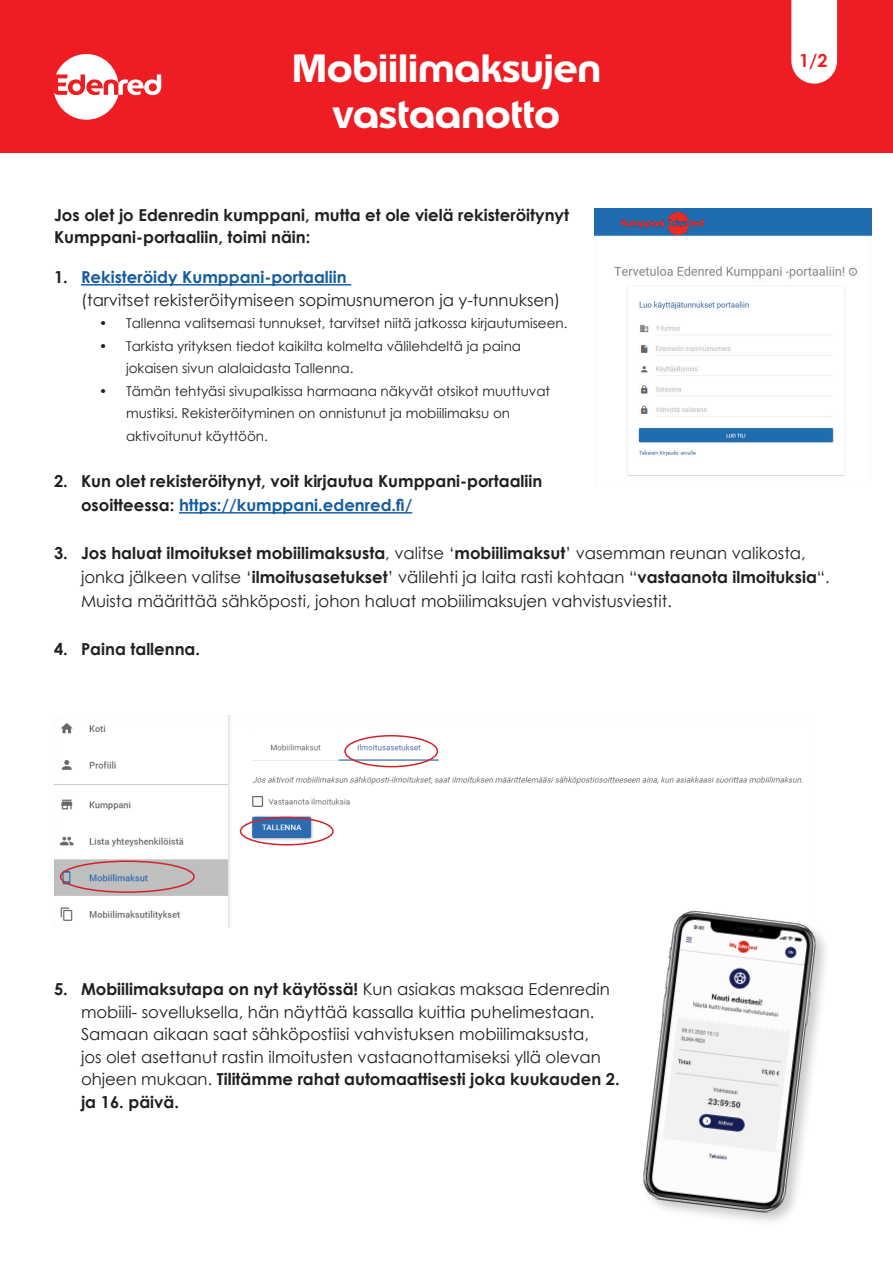
<style>
.page{position:relative;width:893px;height:1263px;background:#fff}
.page>*{position:absolute;margin:0;border:0;box-sizing:border-box;transform-origin:0 0}
.t1{font:700 39px/46.8px "Edenred";color:#fff;text-align:center}
.t2{font:700 18px "Century Gothic";color:#ee1d23}
.t3{font:16.5px/22.5px "Century Gothic";color:#231f20}
.t4{font:700 16.5px/24px "Century Gothic";color:#231f20}
.t5{font:13.5px/22.5px "Century Gothic";color:#231f20}
.s1{font-weight:700}
.s2{font-weight:700;color:#175d9e}
.s3{color:#175d9e}
</style>
<div class="page">
<div style="left:0;top:0;width:893px;height:152px;background:#ee1d23"></div>
<svg style="left:791px;top:0;width:46px;height:84px;background:#fdefef"></svg>
<hr style="left:81px;top:284px;width:270px;height:2px;background:#175d9e">
<hr style="left:179px;top:512px;width:233px;height:2px;background:#175d9e">
<div style="left:54px;top:714px;width:758px;height:215px;background:#231f20;opacity:.02"></div>
<div style="left:593px;top:208px;width:280px;height:282px;background:#231f20;opacity:.03"></div>
<img style="left:621px;top:212px;width:83px;height:23px">
<div style="left:60px;top:860px;width:135px;height:33px;border:2px solid #d1232a;border-radius:50%"></div>
<div style="left:240px;top:817px;width:94px;height:28px;border:2px solid #d1232a;border-radius:50%"></div>
<div style="left:344px;top:735px;width:94px;height:32px;border:2px solid #d1232a;border-radius:50%"></div>
<svg style="left:54px;top:54px;width:107px;height:66px"></svg>
<img style="left:606px;top:871px;width:220px;height:351px">
<p class="t1" style="left:292px;top:44px;width:311px">Mobiilimaksujen vastaanotto</p>
<p class="t4" style="left:54px;top:203px;width:517px;line-height:22.5px">Jos olet jo Edenredin kumppani, mutta et ole vielä rekisteröitynyt<br>Kumppani-portaaliin, toimi näin:</p>
<p class="t3" style="left:81px;top:266px;width:481px;text-indent:-27px"><span class="s1">1.</span> <span class="s2">Rekisteröidy Kumppani-portaaliin<br></span>(tarvitset rekisteröitymiseen sopimusnumeron ja y-tunnuksen)</p>
<p class="t5" style="left:99px;top:312px;width:470px">• Tallenna valitsemasi tunnukset, tarvitset niitä jatkossa kirjautumiseen.</p>
<p class="t5" style="left:126px;top:334px;width:397px;text-indent:-27px">• Tarkista yrityksen tiedot kaikilta kolmelta välilehdeltä ja paina jokaisen sivun alalaidasta Tallenna.</p>
<p class="t5" style="left:126px;top:379px;width:426px;text-indent:-27px">• Tämän tehtyäsi sivupalkissa harmaana näkyvät otsikot muuttuvat mustiksi. Rekisteröityminen on onnistunut ja mobiilimaksu on aktivoitunut käyttöön.</p>
<p class="t4" style="left:81px;top:469px;width:463px;text-indent:-27px">2. Kun olet rekisteröitynyt, voit kirjautua Kumppani-portaaliin osoitteessa: <span class="s3">https://kumppani.edenred.fi/</span></p>
<p class="t2" style="left:799px;top:47px;width:30px">1/2</p>
<p class="t3" style="left:81px;top:541px;width:750px;line-height:24px;text-indent:-27px"><span class="s1">3. Jos haluat ilmoitukset mobiilimaksusta</span>, valitse ‘<span class="s1">mobiilimaksut</span>’ vasemman reunan valikosta, jonka jälkeen valitse ‘<span class="s1">ilmoitusasetukset</span>’ välilehti ja laita rasti kohtaan “<span class="s1">vastaanota ilmoituksia</span>“.<br>Muista määrittää sähköposti, johon haluat mobiilimaksujen vahvistusviestit.</p>
<p class="t4" style="left:54px;top:637px;width:148px">4. Paina tallenna.</p>
<p class="t3" style="left:81px;top:978px;width:540px;text-indent:-27px"><span class="s1">5. Mobiilimaksutapa on nyt käytössä!</span> Kun asiakas maksaa Edenredin mobiili- sovelluksella, hän näyttää kassalla kuittia puhelimestaan.<br>Samaan aikaan saat sähköpostiisi vahvistuksen mobiilimaksusta,<br>jos olet asettanut rastin ilmoitusten vastaanottamiseksi yllä olevan ohjeen mukaan. <span class="s1">Tilitämme rahat automaattisesti joka kuukauden 2. ja 16. päivä.</span></p>
</div>
